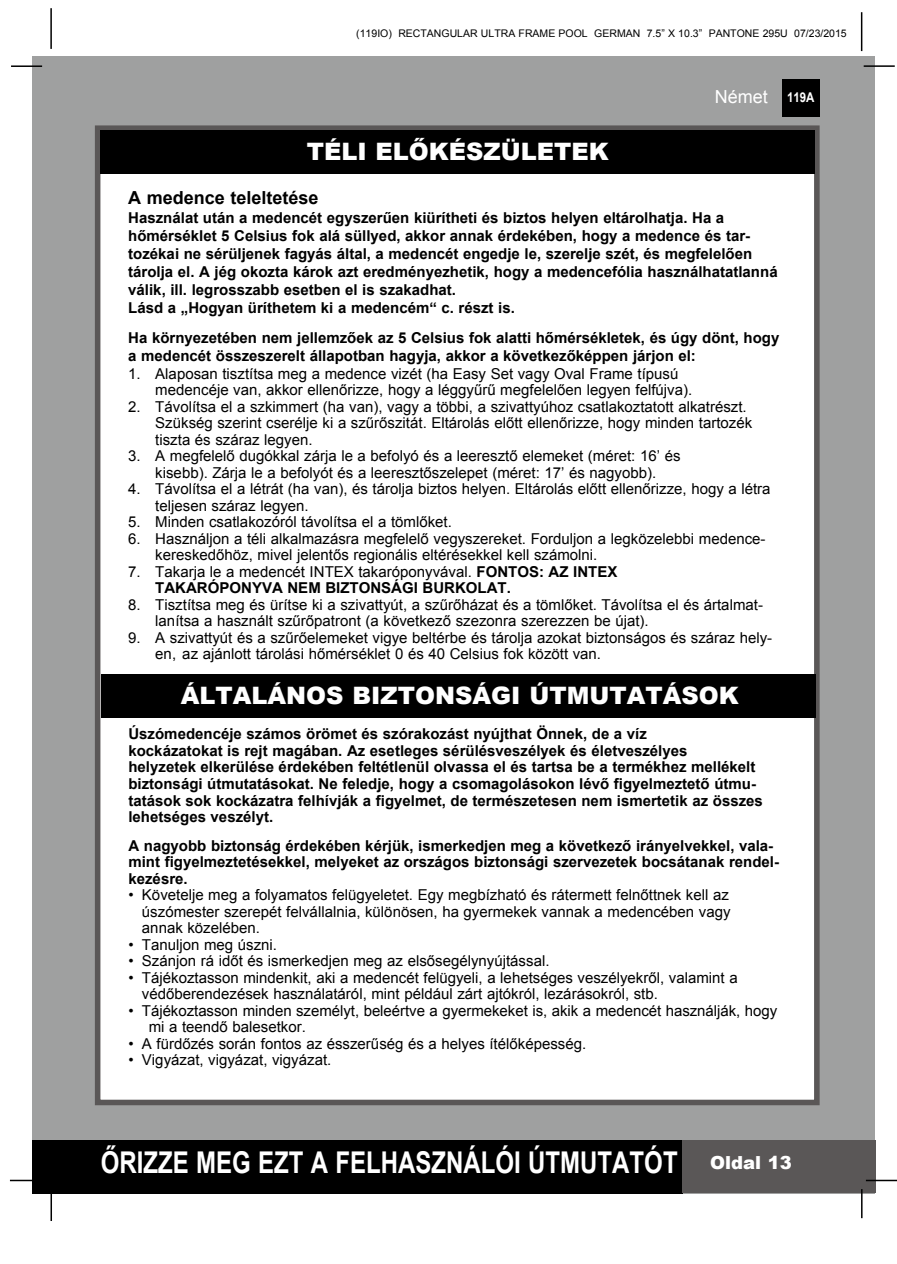
<style>
.page{position:relative;width:897px;height:1264px;background:#fff}
.page>*{position:absolute;margin:0;border:0;box-sizing:border-box;transform-origin:0 0}
.t1{font:700 30px "Arial";color:#fff;scale:.8 1}
.t2{font:900 24px "Arial";color:#fff}
.t3{font:700 18px "Arial";color:#000}
.t4{font:900 18px "Arial";color:#fff}
.t5{font:18px "Arial";color:#fff}
.t6{font:15px/16.5px "Arial";color:#000}
.t7{font:700 15px/16.5px "Arial";color:#000}
.t8{font:700 13.5px "Arial";color:#fff;scale:.85 1}
.t9{font:10.5px "Arial";color:#000}
.s1{font-weight:400}
</style>
<div class="page">
<div style="left:33px;top:56px;width:842px;height:1137px;background:#9fa0a0"></div>
<div style="left:782px;top:79px;width:37px;height:38px;background:#000"></div>
<hr style="left:863px;top:65px;width:31px;height:2px;background:#000">
<hr style="left:50px;top:8px;width:2px;height:41px;background:#000">
<hr style="left:860px;top:12px;width:2px;height:39px;background:#000">
<div style="left:33px;top:1140px;width:649px;height:53px;background:#000"></div>
<div style="left:682px;top:1140px;width:193px;height:53px;background:#5a5757"></div>
<hr style="left:865px;top:1179px;width:31px;height:2px;background:#000">
<hr style="left:860px;top:1189px;width:2px;height:29px;background:#000">
<hr style="left:50px;top:1190px;width:2px;height:31px;background:#000">
<hr style="left:10px;top:1179px;width:31px;height:2px;background:#000">
<hr style="left:11px;top:65px;width:31px;height:2px;background:#000">
<div style="left:95px;top:125px;width:724px;height:980px;background:#fff;border:6px solid #5a5757"></div>
<div style="left:100px;top:130px;width:714px;height:44px;background:#000"></div>
<div style="left:101px;top:674px;width:714px;height:43px;background:#000"></div>
<p class="t9" style="left:356px;top:27px;width:492px">(119IO) RECTANGULAR ULTRA FRAME POOL GERMAN 7.5” X 10.3” PANTONE 295U 07/23/2015</p>
<p class="t5" style="left:714px;top:85px;width:55px">Német</p>
<p class="t8" style="left:787px;top:88px;width:34px">119A</p>
<h2 class="t2" style="left:306px;top:134px;width:304px">TÉLI ELŐKÉSZÜLETEK</h2>
<p class="t3" style="left:128px;top:185px;width:192px">A medence teleltetése</p>
<p class="t7" style="left:128px;top:209px;width:650px;line-height:18px">Használat után a medencét egyszerűen kiürítheti és biztos helyen eltárolhatja. Ha a hőmérséklet 5 Celsius fok alá süllyed, akkor annak érdekében, hogy a medence és tar&shy;tozékai ne sérüljenek fagyás által, a medencét engedje le, szerelje szét, és megfelelően tárolja el. A jég okozta károk azt eredményezhetik, hogy a medencefólia használhatatlanná válik, ill. legrosszabb esetben el is szakadhat.<br>Lásd a „Hogyan üríthetem ki a medencém“ c. részt is.</p>
<p class="t7" style="left:128px;top:329px;width:652px;line-height:18px">Ha környezetében nem jellemzőek az 5 Celsius fok alatti hőmérsékletek, és úgy dönt, hogy a medencét összeszerelt állapotban hagyja, akkor a következőképpen járjon el:</p>
<p class="t6" style="left:155px;top:365px;width:538px;text-indent:-27px">1. Alaposan tisztítsa meg a medence vizét (ha Easy Set vagy Oval Frame típusú medencéje van, akkor ellenőrizze, hogy a léggyűrű megfelelően legyen felfújva).</p>
<p class="t6" style="left:155px;top:398px;width:598px;text-indent:-27px">2. Távolítsa el a szkimmert (ha van), vagy a többi, a szivattyúhoz csatlakoztatott alkatrészt.<br>Szükség szerint cserélje ki a szűrőszitát. Eltárolás előtt ellenőrizze, hogy minden tartozék tiszta és száraz legyen.</p>
<p class="t6" style="left:128px;top:448px;width:553px;text-align:center">3. A megfelelő dugókkal zárja le a befolyó és a leeresztő elemeket (méret: 16’ és kisebb). Zárja le a befolyót és a leeresztőszelepet (méret: 17’ és nagyobb).</p>
<p class="t6" style="left:155px;top:481px;width:616px;text-indent:-27px">4. Távolítsa el a létrát (ha van), és tárolja biztos helyen. Eltárolás előtt ellenőrizze, hogy a létra teljesen száraz legyen.</p>
<p class="t6" style="left:128px;top:514px;width:325px">5. Minden csatlakozóról távolítsa el a tömlőket.</p>
<p class="t6" style="left:155px;top:530px;width:611px;text-indent:-27px">6. Használjon a téli alkalmazásra megfelelő vegyszereket. Forduljon a legközelebbi medence&shy;kereskedőhöz, mivel jelentős regionális eltérésekkel kell számolni.</p>
<p class="t7" style="left:155px;top:564px;width:463px;text-indent:-27px"><span class="s1">7. Takarja le a medencét INTEX takaróponyvával.</span> FONTOS: AZ INTEX<br>TAKARÓPONYVA NEM BIZTONSÁGI BURKOLAT.</p>
<p class="t6" style="left:155px;top:596px;width:609px;text-indent:-27px">8. Tisztítsa meg és ürítse ki a szivattyút, a szűrőházat és a tömlőket. Távolítsa el és ártalmat&shy;lanítsa a használt szűrőpatront (a következő szezonra szerezzen be újat).</p>
<p class="t6" style="left:155px;top:629px;width:618px;text-indent:-27px">9. A szivattyút és a szűrőelemeket vigye beltérbe és tárolja azokat biztonságos és száraz hely&shy;en, az ajánlott tárolási hőmérséklet 0 és 40 Celsius fok között van.</p>
<h2 class="t2" style="left:181px;top:677px;width:559px">ÁLTALÁNOS BIZTONSÁGI ÚTMUTATÁSOK</h2>
<p class="t7" style="left:128px;top:726px;width:636px">Úszómedencéje számos örömet és szórakozást nyújthat Önnek, de a víz<br>kockázatokat is rejt magában. Az esetleges sérülésveszélyek és életveszélyes<br>helyzetek elkerülése érdekében feltétlenül olvassa el és tartsa be a termékhez mellékelt biztonsági útmutatásokat. Ne feledje, hogy a csomagolásokon lévő figyelmeztető útmu&shy;tatások sok kockázatra felhívják a figyelmet, de természetesen nem ismertetik az összes lehetséges veszélyt.</p>
<p class="t7" style="left:128px;top:837px;width:652px">A nagyobb biztonság érdekében kérjük, ismerkedjen meg a következő irányelvekkel, vala&shy;mint figyelmeztetésekkel, melyeket az országos biztonsági szervezetek bocsátanak rendel&shy;kezésre.</p>
<p class="t6" style="left:142px;top:886px;width:590px;text-align:justify;text-indent:-14px">• Követelje meg a folyamatos felügyeletet. Egy megbízható és rátermett felnőttnek kell az úszómester szerepét felvállalnia, különösen, ha gyermekek vannak a medencében vagy annak közelében.</p>
<p class="t6" style="left:128px;top:936px;width:150px">• Tanuljon meg úszni.</p>
<p class="t6" style="left:128px;top:952px;width:422px">• Szánjon rá időt és ismerkedjen meg az elsősegélynyújtással.</p>
<p class="t6" style="left:142px;top:969px;width:597px;text-indent:-14px">• Tájékoztasson mindenkit, aki a medencét felügyeli, a lehetséges veszélyekről, valamint a védőberendezések használatáról, mint például zárt ajtókról, lezárásokról, stb.</p>
<p class="t6" style="left:149px;top:1002px;width:630px;text-indent:-20px">• Tájékoztasson minden személyt, beleértve a gyermekeket is, akik a medencét használják, hogy mi a teendő balesetkor.</p>
<p class="t6" style="left:128px;top:1035px;width:459px">• A fürdőzés során fontos az ésszerűség és a helyes ítélőképesség.</p>
<p class="t6" style="left:128px;top:1051px;width:204px">• Vigyázat, vigyázat, vigyázat.</p>
<h1 class="t1" style="left:101px;top:1142px;width:722px">ŐRIZZE MEG EZT A FELHASZNÁLÓI ÚTMUTATÓT</h1>
<p class="t4" style="left:710px;top:1149px;width:83px">Oldal 13</p>
</div>
